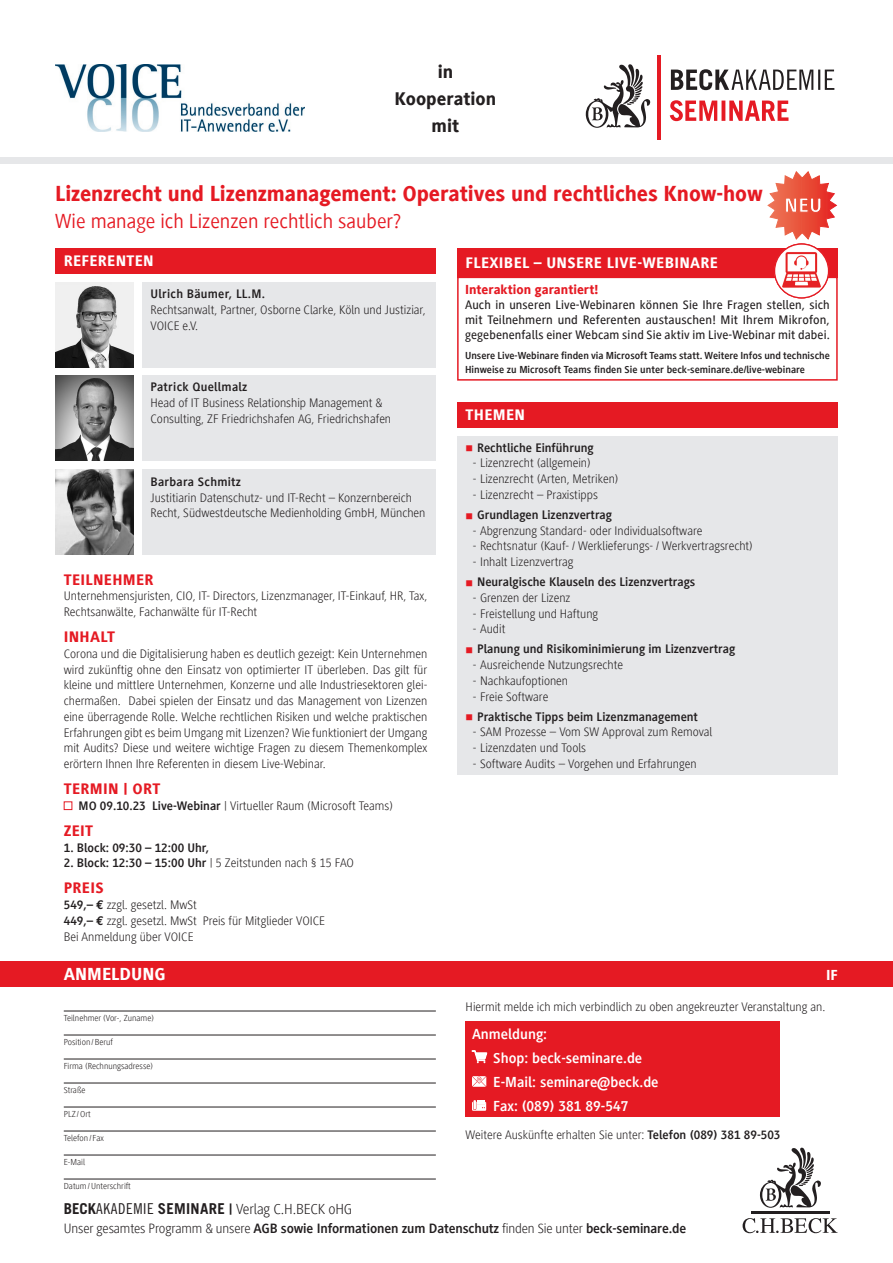
<style>
.page{position:relative;width:893px;height:1263px;background:#fff}
.page>*{position:absolute;margin:0;border:0;box-sizing:border-box;transform-origin:0 0}
.t1{font:800 22.5px "Generis Sans Com";letter-spacing:-.005em;color:#e51a23}
.t2{font:21px "Generis Sans Com";color:#e51a23}
.t3{font:800 18.9px/27px "Generis Sans Com";color:#231f20;text-align:center}
.t4{font:800 18px "Generis Sans Com";color:#fff}
.t5{font:800 15.75px "Generis Sans Com";letter-spacing:.02em;color:#fff}
.t6{font:800 15.75px "Generis Sans Com";letter-spacing:.02em;color:#e51a23}
.t7{font:700 15px/24px "Generis Sans Com";color:#fff}
.t8{font:300 15px "Generis Sans Com";letter-spacing:-.01em;color:#231f20}
.t9{font:800 15px "Generis Sans Com";color:#fff}
.t10{font:700 13.95px "Generis Sans Com";letter-spacing:-.01em;color:#231f20}
.t11{font:800 13.5px "Generis Sans Com";color:#e51a23}
.t12{font:300 12.75px/15.8px "Generis Sans Com";color:#231f20}
.t13{font:700 12.75px "Generis Sans Com";color:#231f20}
.t14{font:500 12.75px/15px "Generis Sans Com";letter-spacing:.01em;color:#231f20;text-align:justify}
.t15{font:700 12.75px "Generis Sans Com";letter-spacing:.02em;color:#231f20}
.t16{font:700 10.5px/13.5px "Generis Sans Com";color:#231f20}
.t17{font:300 9px "Generis Sans Com";color:#231f20}
.s1{font-weight:700}
.s2{font-family:"Euro Mono Std";font-weight:700}
.s3{font-family:"Trade Gothic LT Std";font-weight:700}
.s4{font-family:"Trade Gothic LT Std Cn 18";font-weight:400}
.s5{font-weight:300}
</style>
<div class="page">
<div style="left:142px;top:282px;width:294px;height:85px;background:#e6e7e9"></div>
<div style="left:55px;top:248px;width:381px;height:26px;background:#e51a23"></div>
<div style="left:0;top:157px;width:893px;height:7px;background:#e6e7e9"></div>
<hr style="left:657px;top:55px;width:4px;height:85px;background:#e51a23">
<svg style="left:671px;top:69px;width:163px;height:21px"></svg>
<svg style="left:670px;top:100px;width:118px;height:21px"></svg>
<svg style="left:586px;top:64px;width:64px;height:64px"></svg>
<div style="left:0;top:961px;width:893px;height:25px;background:#e51a23"></div>
<hr style="left:64px;top:1011px;width:372px;height:1px;background:#231f20">
<hr style="left:64px;top:1035px;width:372px;height:1px;background:#231f20">
<hr style="left:64px;top:1059px;width:372px;height:1px;background:#231f20">
<hr style="left:64px;top:1083px;width:372px;height:1px;background:#231f20">
<hr style="left:64px;top:1107px;width:372px;height:1px;background:#231f20">
<hr style="left:64px;top:1131px;width:372px;height:1px;background:#231f20">
<hr style="left:64px;top:1155px;width:372px;height:1px;background:#231f20">
<hr style="left:64px;top:1179px;width:372px;height:1px;background:#231f20">
<svg style="left:760px;top:1148px;width:61px;height:60px"></svg>
<svg style="left:743px;top:1218px;width:95px;height:15px"></svg>
<hr style="left:751px;top:1212px;width:79px;height:2px;background:#231f20">
<div style="left:466px;top:1021px;width:314px;height:96px;background:#e51a23"></div>
<svg style="left:472px;top:1050px;width:15px;height:13px"></svg>
<svg style="left:472px;top:1076px;width:14px;height:11px"></svg>
<svg style="left:472px;top:1100px;width:14px;height:11px"></svg>
<div style="left:142px;top:376px;width:294px;height:85px;background:#e6e7e9"></div>
<div style="left:142px;top:469px;width:294px;height:85px;background:#e6e7e9"></div>
<div style="left:457px;top:402px;width:381px;height:25px;background:#e51a23"></div>
<div style="left:457px;top:436px;width:381px;height:338px;background:#e6e7e9"></div>
<div style="left:64px;top:801px;width:8px;height:9px;background:#fff;border:1px solid #e51a23"></div>
<svg style="left:767px;top:171px;width:70px;height:76px"></svg>
<img style="left:55px;top:282px;width:79px;height:85px">
<div style="left:457px;top:277px;width:381px;height:104px;border:2px solid #e51a23"></div>
<div style="left:457px;top:248px;width:381px;height:30px;background:#e51a23"></div>
<img style="left:774px;top:243px;width:55px;height:55px;border-radius:28px">
<div style="left:774px;top:243px;width:55px;height:56px;border:1px solid #e51a23;border-radius:50%"></div>
<img style="left:55px;top:65px;width:249px;height:66px">
<img style="left:55px;top:376px;width:79px;height:85px">
<img style="left:55px;top:469px;width:79px;height:85px">
<h3 class="t3" style="left:395px;top:58px;width:103px">in<br>Kooperation mit</h3>
<h1 class="t1" style="left:55px;top:181px;width:709px">Lizenzrecht und Lizenzmanagement: Operatives und rechtliches Know-how</h1>
<h2 class="t2" style="left:55px;top:209px;width:348px">Wie manage ich Lizenzen rechtlich sauber?</h2>
<p class="t5" style="left:64px;top:252px;width:92px">REFERENTEN</p>
<p class="t15" style="left:151px;top:287px;width:116px">Ulrich Bäumer, LL.M.</p>
<p class="t12" style="left:151px;top:302px;width:277px">Rechtsanwalt, Partner, Osborne Clarke, Köln und Justiziar,<br>VOICE e.V.</p>
<p class="t15" style="left:151px;top:380px;width:98px">Patrick Quellmalz</p>
<p class="t12" style="left:151px;top:395px;width:242px">Head of IT Business Relationship Management &amp;<br>Consulting, ZF Friedrichshafen AG, Friedrichshafen</p>
<p class="t15" style="left:151px;top:475px;width:92px">Barbara Schmitz</p>
<p class="t12" style="left:151px;top:490px;width:276px">Justitiarin Datenschutz- und IT-Recht – Konzernbereich<br>Recht, Südwestdeutsche Medienholding GmbH, München</p>
<p class="t6" style="left:64px;top:571px;width:91px">TEILNEHMER</p>
<p class="t12" style="left:64px;top:588px;width:365px">Unternehmensjuristen, CIO, IT- Directors, Lizenzmanager, IT-Einkauf, HR, Tax,<br>Rechtsanwälte, Fachanwälte für IT-Recht</p>
<p class="t6" style="left:64px;top:628px;width:53px">INHALT</p>
<p class="t12" style="left:64px;top:646px;width:365px;text-align:justify">Corona und die Digitalisierung haben es deutlich gezeigt: Kein Unternehmen wird zukünftig ohne den Einsatz von optimierter IT überleben. Das gilt für kleine und mittlere Unternehmen, Konzerne und alle Industriesektoren glei&shy;chermaßen. Dabei spielen der Einsatz und das Management von Lizenzen eine überragende Rolle. Welche rechtlichen Risiken und welche praktischen Erfahrungen gibt es beim Umgang mit Lizenzen? Wie funktioniert der Umgang mit Audits? Diese und weitere wichtige Fragen zu diesem Themenkomplex erörtern Ihnen Ihre Referenten in diesem Live-Webinar.</p>
<p class="t6" style="left:64px;top:780px;width:98px">TERMIN | ORT</p>
<p class="t12" style="left:79px;top:798px;width:316px"><span class="s1">MO 09.10.23 Live-Webinar</span> | Virtueller Raum (Microsoft Teams)</p>
<p class="t6" style="left:64px;top:822px;width:31px">ZEIT</p>
<p class="t13" style="left:64px;top:840px;width:147px">1. Block: 09:30 – 12:00 Uhr,</p>
<p class="t12" style="left:64px;top:855px;width:292px"><span class="s1">2. Block: 12:30 – 15:00 Uhr</span> | 5 Zeitstunden nach § 15 FAO</p>
<p class="t6" style="left:64px;top:879px;width:41px">PREIS</p>
<p class="t12" style="left:64px;top:897px;width:263px"><span class="s1">549,–</span> <span class="s2">€</span> zzgl. gesetzl. MwSt<br><span class="s1">449,–</span> <span class="s2">€</span> zzgl. gesetzl. MwSt Preis für Mitglieder VOICE<br>Bei Anmeldung über VOICE</p>
<h3 class="t4" style="left:64px;top:964px;width:103px">ANMELDUNG</h3>
<p class="t17" style="left:64px;top:1013px;width:92px">Teilnehmer (Vor-, Zuname)</p>
<p class="t17" style="left:64px;top:1037px;width:51px">Position /Beruf</p>
<p class="t17" style="left:64px;top:1061px;width:91px">Firma (Rechnungsadresse)</p>
<p class="t17" style="left:64px;top:1085px;width:23px">Straße</p>
<p class="t17" style="left:64px;top:1109px;width:29px">PLZ /Ort</p>
<p class="t17" style="left:64px;top:1133px;width:41px">Telefon / Fax</p>
<p class="t17" style="left:64px;top:1157px;width:23px">E-Mail</p>
<p class="t17" style="left:64px;top:1181px;width:69px">Datum/Unterschrift</p>
<p class="t5" style="left:466px;top:254px;width:254px">FLEXIBEL – UNSERE LIVE-WEBINARE</p>
<p class="t11" style="left:465px;top:282px;width:135px">Interaktion garantiert!</p>
<p class="t14" style="left:465px;top:298px;width:366px">Auch in unseren Live-Webinaren können Sie Ihre Fragen stellen, sich mit Teilnehmern und Referenten austauschen! Mit Ihrem Mikrofon, gegebenenfalls einer Webcam sind Sie aktiv im Live-Webinar mit dabei.</p>
<p class="t16" style="left:465px;top:349px;width:366px">Unsere Live-Webinare finden via Microsoft Teams statt. Weitere Infos und technische<br>Hinweise zu Microsoft Teams finden Sie unter beck-seminare.de/live-webinare</p>
<p class="t5" style="left:466px;top:406px;width:61px">THEMEN</p>
<p class="t13" style="left:477px;top:440px;width:118px">Rechtliche Einführung</p>
<p class="t12" style="left:473px;top:455px;width:119px">- Lizenzrecht (allgemein)</p>
<p class="t12" style="left:473px;top:471px;width:147px">- Lizenzrecht (Arten, Metriken)</p>
<p class="t12" style="left:473px;top:487px;width:127px">- Lizenzrecht – Praxistipps</p>
<p class="t13" style="left:477px;top:508px;width:136px">Grundlagen Lizenzvertrag</p>
<p class="t12" style="left:473px;top:523px;width:231px">- Abgrenzung Standard- oder Individualsoftware</p>
<p class="t12" style="left:473px;top:538px;width:282px">- Rechtsnatur (Kauf- / Werklieferungs- / Werkvertragsrecht)</p>
<p class="t12" style="left:473px;top:554px;width:102px">- Inhalt Lizenzvertrag</p>
<p class="t13" style="left:477px;top:575px;width:220px">Neuralgische Klauseln des Lizenzvertrags</p>
<p class="t12" style="left:473px;top:590px;width:99px">- Grenzen der Lizenz</p>
<p class="t12" style="left:473px;top:606px;width:127px">- Freistellung und Haftung</p>
<p class="t12" style="left:473px;top:621px;width:34px">- Audit</p>
<p class="t13" style="left:477px;top:642px;width:260px">Planung und Risikominimierung im Lizenzvertrag</p>
<p class="t12" style="left:473px;top:657px;width:152px">- Ausreichende Nutzungsrechte</p>
<p class="t12" style="left:473px;top:673px;width:97px">- Nachkaufoptionen</p>
<p class="t12" style="left:473px;top:689px;width:77px">- Freie Software</p>
<p class="t13" style="left:477px;top:709px;width:222px">Praktische Tipps beim Lizenzmanagement</p>
<p class="t12" style="left:473px;top:724px;width:241px">- SAM Prozesse – Vom SW Approval zum Removal</p>
<p class="t12" style="left:473px;top:740px;width:115px">- Lizenzdaten und Tools</p>
<p class="t12" style="left:473px;top:756px;width:225px">- Software Audits – Vorgehen und Erfahrungen</p>
<p class="t9" style="left:826px;top:967px;width:13px">IF</p>
<p class="t12" style="left:466px;top:999px;width:361px">Hiermit melde ich mich verbindlich zu oben angekreuzter Veranstaltung an.</p>
<p class="t7" style="left:493px;top:1022px;width:167px;text-indent:-21px">Anmeldung:<br>Shop: beck-seminare.de<br>E-Mail: seminare@beck.de<br>Fax: (089) 381 89-547</p>
<p class="t12" style="left:466px;top:1127px;width:316px">Weitere Auskünfte erhalten Sie unter: <span class="s1">Telefon (089) 381 89-503</span></p>
<p class="t8" style="left:64px;top:1201px;width:290px"><span class="s3">BECK</span><span class="s4">AKADEMIE</span> <span class="s3">SEMINARE</span> <span class="s1">|</span> Verlag C.H.BECK oHG</p>
<p class="t10" style="left:64px;top:1221px;width:624px"><span class="s5">Unser gesamtes Programm &amp; unsere</span> AGB sowie Informationen zum Datenschutz <span class="s5">finden Sie unter</span> beck-seminare.de</p>
</div>
